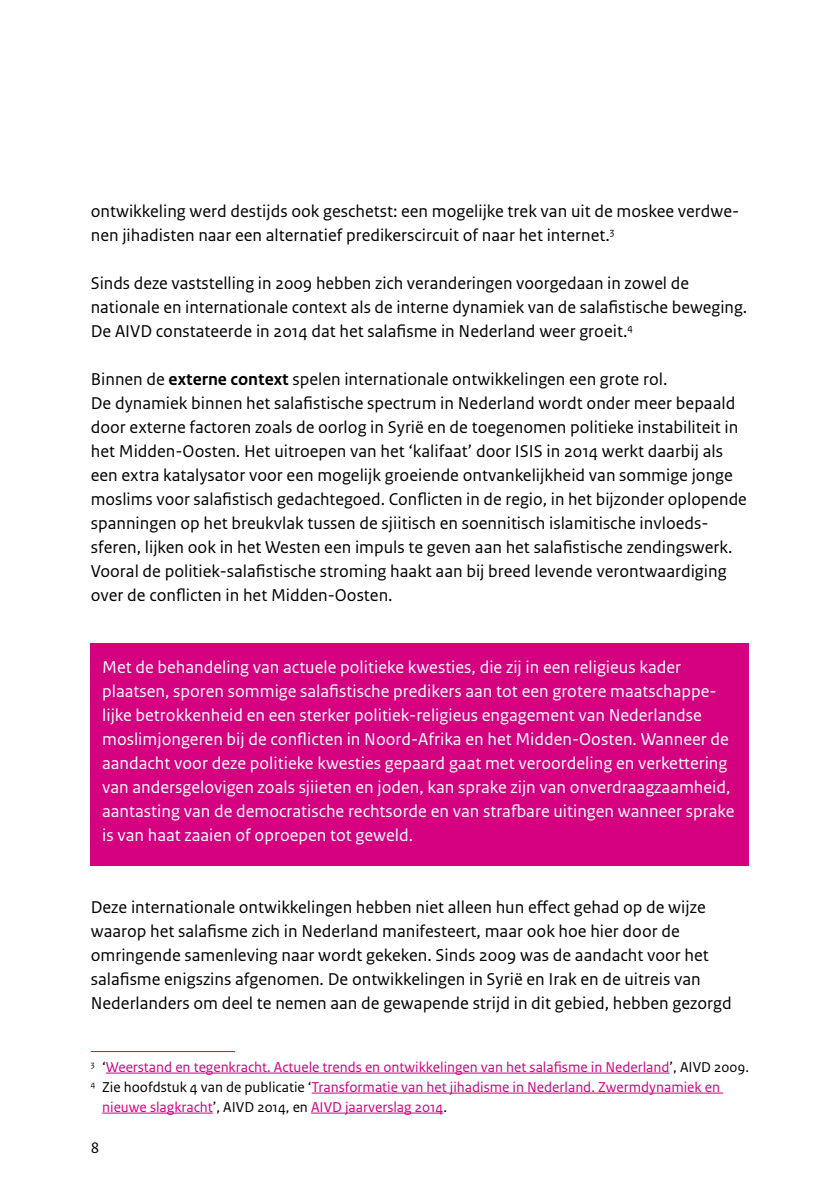
<style>
.page{position:relative;width:840px;height:1191px;background:#fff}
.page>*{position:absolute;margin:0;border:0;box-sizing:border-box;transform-origin:0 0}
._10_RO_Broodtekst_Sa{font:18px/24px "Rijksoverheid Sans Text";color:#000}
.t1{font:18px/24px "Rijksoverheid Sans Text";color:#fff}
.t2{font:16px "Rijksoverheid Sans Text";color:#000}
._14_RO_Voetnoot{font:15px/20px "Rijksoverheid Sans Text";color:#d4007f}
.s1{font-weight:700}
.s2{color:#000}
</style>
<div class="page">
<div style="left:91px;top:643px;width:657px;height:222px;background:#d4007f"></div>
<hr style="left:91px;top:1051px;width:144px;height:1px;background:#d4007f">
<hr style="left:106px;top:1072px;width:563px;height:1px;background:#d4007f">
<hr style="left:311px;top:1092px;width:411px;height:1px;background:#d4007f">
<hr style="left:102px;top:1112px;width:111px;height:1px;background:#d4007f">
<hr style="left:311px;top:1112px;width:132px;height:1px;background:#d4007f">
<p class="_10_RO_Broodtekst_Sa" style="left:91px;top:199px;width:649px">ontwikkeling werd destijds ook geschetst: een mogelijke trek van uit de moskee verdwe&shy;nen jihadisten naar een alternatief predikerscircuit of naar het internet.<sup>3</sup></p>
<p class="_10_RO_Broodtekst_Sa" style="left:91px;top:271px;width:657px">Sinds deze vaststelling in 2009 hebben zich veranderingen voorgedaan in zowel de nationale en internationale context als de interne dynamiek van de salafistische beweging.<br>De AIVD constateerde in 2014 dat het salafisme in Nederland weer groeit.<sup>4</sup></p>
<p class="_10_RO_Broodtekst_Sa" style="left:91px;top:367px;width:657px">Binnen de <span class="s1">externe context</span> spelen internationale ontwikkelingen een grote rol.<br>De dynamiek binnen het salafistische spectrum in Nederland wordt onder meer bepaald door externe factoren zoals de oorlog in Syrië en de toegenomen politieke instabiliteit in het Midden-Oosten. Het uitroepen van het ‘kalifaat’ door ISIS in 2014 werkt daarbij als een extra katalysator voor een mogelijk groeiende ontvankelijkheid van sommige jonge moslims voor salafistisch gedachtegoed. Conflicten in de regio, in het bijzonder oplopende spanningen op het breukvlak tussen de sjiitisch en soennitisch islamitische invloeds&shy;sferen, lijken ook in het Westen een impuls te geven aan het salafistische zendingswerk.<br>Vooral de politiek-salafistische stroming haakt aan bij breed levende verontwaardiging over de conflicten in het Midden-Oosten.</p>
<p class="t1" style="left:102px;top:655px;width:633px">Met de behandeling van actuele politieke kwesties, die zij in een religieus kader plaatsen, sporen sommige salafistische predikers aan tot een grotere maatschappe&shy;lijke betrokkenheid en een sterker politiek-religieus engagement van Nederlandse moslimjongeren bij de conflicten in Noord-Afrika en het Midden-Oosten. Wanneer de aandacht voor deze politieke kwesties gepaard gaat met veroordeling en verkettering van andersgelovigen zoals sjiieten en joden, kan sprake zijn van onverdraagzaamheid, aantasting van de democratische rechtsorde en van strafbare uitingen wanneer sprake is van haat zaaien of oproepen tot geweld.</p>
<p class="_10_RO_Broodtekst_Sa" style="left:91px;top:895px;width:642px">Deze internationale ontwikkelingen hebben niet alleen hun effect gehad op de wijze waarop het salafisme zich in Nederland manifesteert, maar ook hoe hier door de omringende samenleving naar wordt gekeken. Sinds 2009 was de aandacht voor het salafisme enigszins afgenomen. De ontwikkelingen in Syrië en Irak en de uitreis van Nederlanders om deel te nemen aan de gewapende strijd in dit gebied, hebben gezorgd</p>
<p class="_14_RO_Voetnoot" style="left:91px;top:1057px;width:659px"><sup>3</sup> <span class="s2">‘</span>Weerstand en tegenkracht. Actuele trends en ontwikkelingen van het salafisme in Nederland<span class="s2">’, AIVD 2009.</span></p>
<p class="_14_RO_Voetnoot" style="left:102px;top:1077px;width:619px;text-indent:-11px"><sup>4</sup> <span class="s2">Zie hoofdstuk 4 van de publicatie ‘</span>Transformatie van het jihadisme in Nederland. Zwermdynamiek en nieuwe slagkracht<span class="s2">’, AIVD 2014, en</span> AIVD jaarverslag 2014<span class="s2">.</span></p>
<p class="t2" style="left:91px;top:1138px;width:10px">8</p>
</div>
